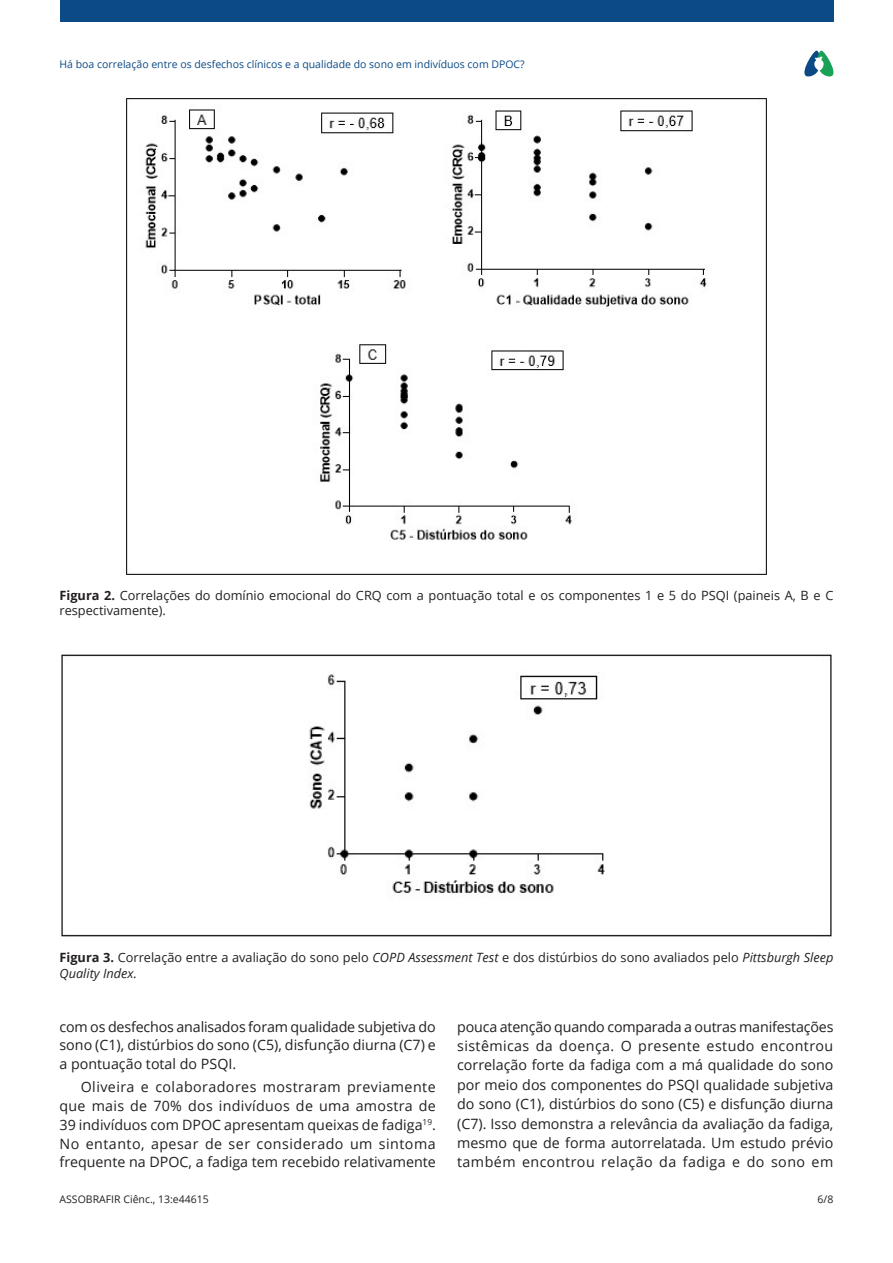
<style>
.page{position:relative;width:893px;height:1263px;background:#fff}
.page>*{position:absolute;margin:0;border:0;box-sizing:border-box;transform-origin:0 0}
.Paragraph{font:14.25px/19.4px "Open Sans";color:#231f20;text-align:justify}
.FigureCaption{font:12.75px/15.3px "Open Sans";color:#231f20}
.t1{font:10.5px "Open Sans";color:#0b4a85}
.t2{font:10.5px "Open Sans";color:#231f20}
.s1{font-weight:700}
.s2{font-style:italic}
</style>
<div class="page">
<div style="left:60px;top:0;width:773px;height:21px;background:#0b4a85"></div>
<svg style="left:804px;top:51px;width:29px;height:26px"></svg>
<img style="left:126px;top:98px;width:641px;height:477px">
<img style="left:61px;top:654px;width:771px;height:283px">
<p class="t1" style="left:60px;top:57px;width:467px">Há boa correlação entre os desfechos clínicos e a qualidade do sono em indivíduos com DPOC?</p>
<p class="FigureCaption" style="left:60px;top:587px;width:775px"><span class="s1">Figura 2.</span> Correlações do domínio emocional do CRQ com a pontuação total e os componentes 1 e 5 do PSQI (paineis A, B e C respectivamente).</p>
<p class="FigureCaption" style="left:60px;top:950px;width:775px"><span class="s1">Figura 3.</span> Correlação entre a avaliação do sono pelo <span class="s2">COPD Assessment Test</span> e dos distúrbios do sono avaliados pelo <span class="s2">Pittsburgh Sleep<br>Quality Index.</span></p>
<p class="Paragraph" style="left:60px;top:1016px;width:378px;line-height:18.8px">com os desfechos analisados foram qualidade subjetiva do sono (C1), distúrbios do sono (C5), disfunção diurna (C7) e a pontuação total do PSQI.</p>
<p class="Paragraph" style="left:60px;top:1077px;width:378px;line-height:18.8px;text-indent:21px">Oliveira e colaboradores mostraram previamente que mais de 70% dos indivíduos de uma amostra de 39 indivíduos com DPOC apresentam queixas de fadiga<sup>19</sup>.<br>No entanto, apesar de ser considerado um sintoma frequente na DPOC, a fadiga tem recebido relativamente</p>
<p class="Paragraph" style="left:457px;top:1016px;width:378px">pouca atenção quando comparada a outras manifestações sistêmicas da doença. O presente estudo encontrou correlação forte da fadiga com a má qualidade do sono por meio dos componentes do PSQI qualidade subjetiva do sono (C1), distúrbios do sono (C5) e disfunção diurna (C7). Isso demonstra a relevância da avaliação da fadiga, mesmo que de forma autorrelatada. Um estudo prévio também encontrou relação da fadiga e do sono em</p>
<p class="t2" style="left:60px;top:1192px;width:151px">ASSOBRAFIR Ciênc., 13:e44615</p>
<p class="t2" style="left:818px;top:1192px;width:17px">6/8</p>
</div>
